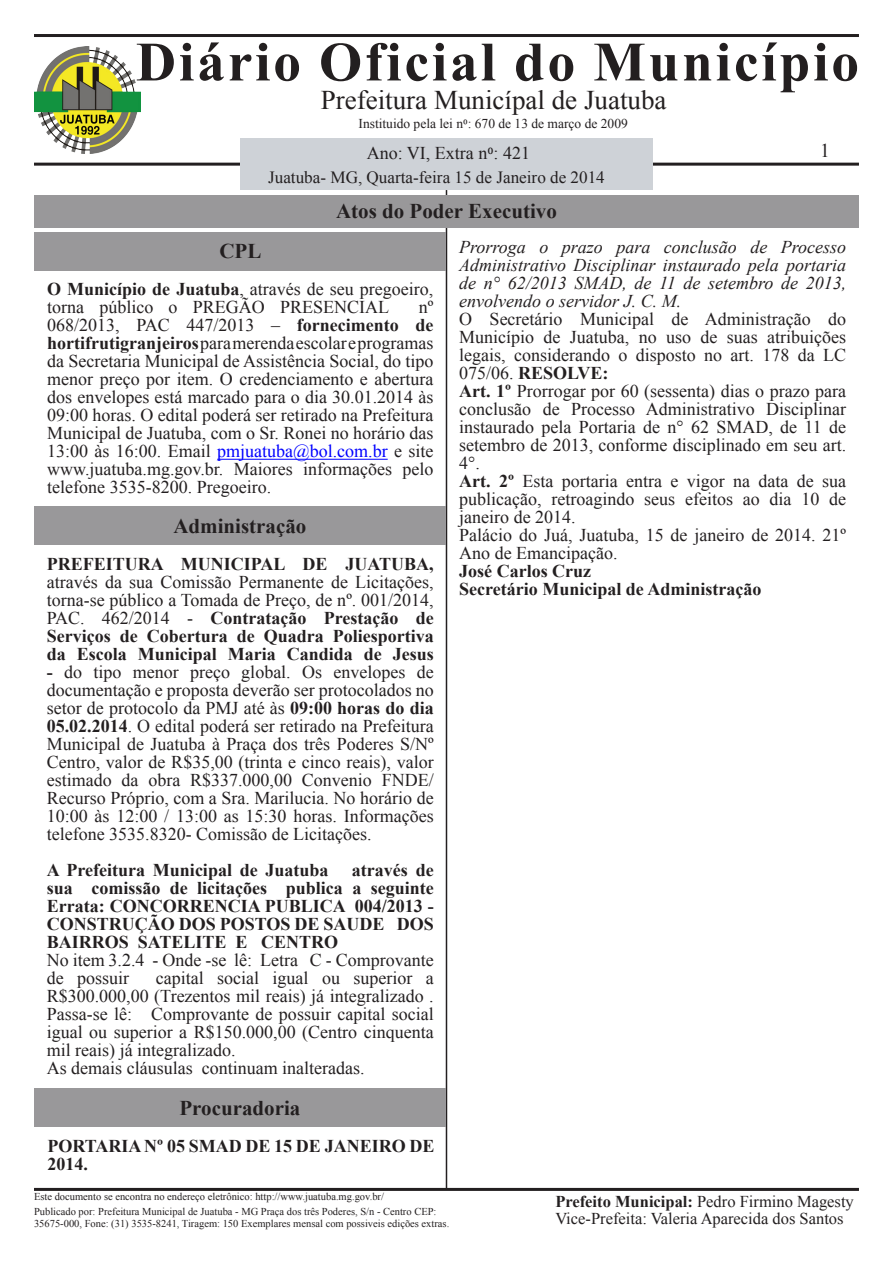
<style>
.page{position:relative;width:893px;height:1263px;background:#fff}
.page>*{position:absolute;margin:0;border:0;box-sizing:border-box;transform-origin:0 0}
.t1{font:700 55.5px "Times New Roman";letter-spacing:.05em;color:#231f20}
.t2{font:27px "Times New Roman";color:#231f20}
.t3{font:700 21px "Times New Roman";color:#231f20}
.t4{font:19.5px "Times New Roman";color:#231f20}
.No_Spacing{font:18px/18px "Times New Roman";color:#231f20;text-align:justify}
.Título{font:700 18px/18px "Times New Roman";color:#231f20;text-align:justify}
.Recuo_de_corpo_de_te{font:italic 18px/18px "Times New Roman";color:#231f20;text-align:justify}
.Recuo_de_corpo_de_te-2{font:18px/18px "Times New Roman";color:#231f20;text-align:justify}
.t5{font:17.1px "Times New Roman";color:#231f20}
.t6{font:16.5px/16.5px "Times New Roman";color:#231f20}
.t7{font:13.5px "Times New Roman";color:#231f20}
.t8{font:10.5px/14.7px "Times New Roman";color:#231f20}
.s1{font-family:"Minion Pro"}
.s2{font-weight:700}
.s3{color:#00f}
.s4{font-weight:400}
</style>
<div class="page">
<hr style="left:34px;top:163px;width:825px;height:3px;background:#231f20">
<hr style="left:34px;top:1188px;width:825px;height:3px;background:#231f20">
<div style="left:240px;top:138px;width:413px;height:52px;background:#ced2d7"></div>
<hr style="left:34px;top:34px;width:825px;height:3px;background:#231f20">
<img style="left:34px;top:47px;width:106px;height:106px">
<hr style="left:446px;top:190px;width:1px;height:1000px;background:#231f20">
<div style="left:34px;top:195px;width:825px;height:32px;background:#99989a"></div>
<hr style="left:217px;top:459px;width:171px;height:1px;background:#00f">
<div style="left:34px;top:232px;width:412px;height:38px;background:#99989a"></div>
<div style="left:34px;top:507px;width:412px;height:38px;background:#99989a"></div>
<div style="left:34px;top:1089px;width:412px;height:38px;background:#99989a"></div>
<h1 class="t1" style="left:136px;top:24px;width:724px">Diário Oficial do Município</h1>
<h2 class="t2" style="left:321px;top:82px;width:347px">Prefeitura Municípal de Juatuba</h2>
<p class="t7" style="left:358px;top:114px;width:271px">Instituido pela lei n<span class="s1">0</span>: 670 de 13 de março de 2009</p>
<p class="No_Spacing" style="left:367px;top:143px;width:165px">Ano: VI, Extra n<span class="s1">0</span>: 421</p>
<p class="t4" style="left:820px;top:137px;width:11px">1</p>
<p class="t5" style="left:268px;top:166px;width:338px">Juatuba- MG, Quarta-feira 15 de Janeiro de 2014</p>
<p class="t3" style="left:336px;top:197px;width:222px">Atos do Poder Executivo</p>
<p class="t3" style="left:219px;top:237px;width:43px">CPL</p>
<p class="No_Spacing" style="left:47px;top:280px;width:388px"><span class="s2">O Município de Juatuba</span>, através de seu pregoeiro, torna público o PREGÃO PRESENCIAL</p>
<p class="No_Spacing" style="left:47px;top:298px;width:388px;text-indent:372px">nº 068/2013, PAC 447/2013 – <span class="s2">fornecimento de hortifrutigranjeiros</span> para merenda escolar e programas da Secretaria Municipal de Assistência Social, do tipo menor preço por item. O credenciamento e abertura dos envelopes está marcado para o dia 30.01.2014 às 09:00 horas. O edital poderá ser retirado na Prefeitura Municipal de Juatuba, com o Sr. Ronei no horário das 13:00 às 16:00. Email <span class="s3">pmjuatuba@bol.com.br</span> e site www.juatuba.mg.gov.br. Maiores informações pelo telefone 3535-8200. Pregoeiro.</p>
<p class="t3" style="left:173px;top:511px;width:134px">Administração</p>
<p class="Título" style="left:47px;top:554px;width:388px">PREFEITURA MUNICIPAL DE JUATUBA, <span class="s4">através da sua Comissão Permanente de Licitações, torna-se público a Tomada de Preço, de nº. 001/2014, PAC. 462/2014 -</span> Contratação Prestação de Serviços de Cobertura de Quadra Poliesportiva da Escola Municipal Maria Candida de Jesus</p>
<p class="No_Spacing" style="left:47px;top:663px;width:388px"><span class="s2">-</span> do tipo menor preço global. Os envelopes de documentação e proposta deverão ser protocolados no setor de protocolo da PMJ até às <span class="s2">09:00 horas do dia 05.02.2014</span>. O edital poderá ser retirado na Prefeitura Municipal de Juatuba à Praça dos três Poderes S/Nº Centro, valor de R$35,00 (trinta e cinco reais), valor estimado da obra R$337.000,00 Convenio FNDE/ Recurso Próprio, com a Sra. Marilucia. No horário de 10:00 às 12:00 / 13:00 as 15:30 horas. Informações telefone 3535.8320- Comissão de Licitações.</p>
<p class="Título" style="left:47px;top:860px;width:283px">A Prefeitura Municipal de Juatuba</p>
<p class="Título" style="left:47px;top:860px;width:388px;text-indent:305px">através de sua comissão de licitações publica a seguinte Errata: CONCORRENCIA PUBLICA 004/2013 - CONSTRUÇÃO DOS POSTOS DE SAUDE DOS BAIRROS SATELITE E CENTRO</p>
<p class="No_Spacing" style="left:47px;top:951px;width:389px">No item 3.2.4 - Onde -se lê: Letra C - Comprovante de possuir</p>
<p class="No_Spacing" style="left:47px;top:969px;width:388px;text-indent:109px">capital social igual ou superior a R$300.000,00 (Trezentos mil reais) já integralizado .<br>Passa-se lê: Comprovante de possuir capital social igual ou superior a R$150.000,00 (Centro cinquenta mil reais) já integralizado.</p>
<p class="No_Spacing" style="left:47px;top:1059px;width:319px">As demais cláusulas continuam inalteradas.</p>
<p class="Recuo_de_corpo_de_te" style="left:459px;top:237px;width:388px">Prorroga o prazo para conclusão de Processo Administrativo Disciplinar instaurado pela portaria de n° 62/2013 SMAD, de 11 de setembro de 2013, envolvendo o servidor J. C. M.</p>
<p class="Recuo_de_corpo_de_te-2" style="left:459px;top:309px;width:388px">O Secretário Municipal de Administração do Município de Juatuba, no uso de suas atribuições legais, considerando o disposto no art. 178 da LC 075/06. <span class="s2">RESOLVE:</span></p>
<p class="No_Spacing" style="left:459px;top:381px;width:388px"><span class="s2">Art. 1º</span> Prorrogar por 60 (sessenta) dias o prazo para conclusão de Processo Administrativo Disciplinar instaurado pela Portaria de n° 62 SMAD, de 11 de setembro de 2013, conforme disciplinado em seu art.<br>4°.</p>
<p class="No_Spacing" style="left:459px;top:471px;width:388px"><span class="s2">Art. 2º</span> Esta portaria entra e vigor na data de sua publicação, retroagindo seus efeitos ao dia 10 de janeiro de 2014.</p>
<p class="No_Spacing" style="left:459px;top:525px;width:388px">Palácio do Juá, Juatuba, 15 de janeiro de 2014. 21º<br>Ano de Emancipação.</p>
<p class="Título" style="left:459px;top:561px;width:133px">José Carlos Cruz</p>
<p class="Título" style="left:459px;top:579px;width:304px">Secretário Municipal de Administração</p>
<p class="t3" style="left:179px;top:1093px;width:122px">Procuradoria</p>
<p class="Título" style="left:48px;top:1136px;width:388px">PORTARIA Nº 05 SMAD DE 15 DE JANEIRO DE<br>2014.</p>
<p class="t8" style="left:34px;top:1189px;width:404px">Este documento se encontra no endereço eletrônico: http://www.juatuba.mg.gov.br/<br>Publicado por: Prefeitura Municipal de Juatuba - MG Praça dos três Poderes, S/n - Centro CEP:</p>
<p class="t8" style="left:34px;top:1216px;width:417px">35675-000, Fone: (31) 3535-8241, Tiragem: 150 Exemplares mensal com possiveis edições extras.</p>
<p class="t6" style="left:555px;top:1193px;width:300px"><span class="s2">Prefeito Municipal:</span> Pedro Firmino Magesty<br>Vice-Prefeita: Valeria Aparecida dos Santos</p>
</div>
